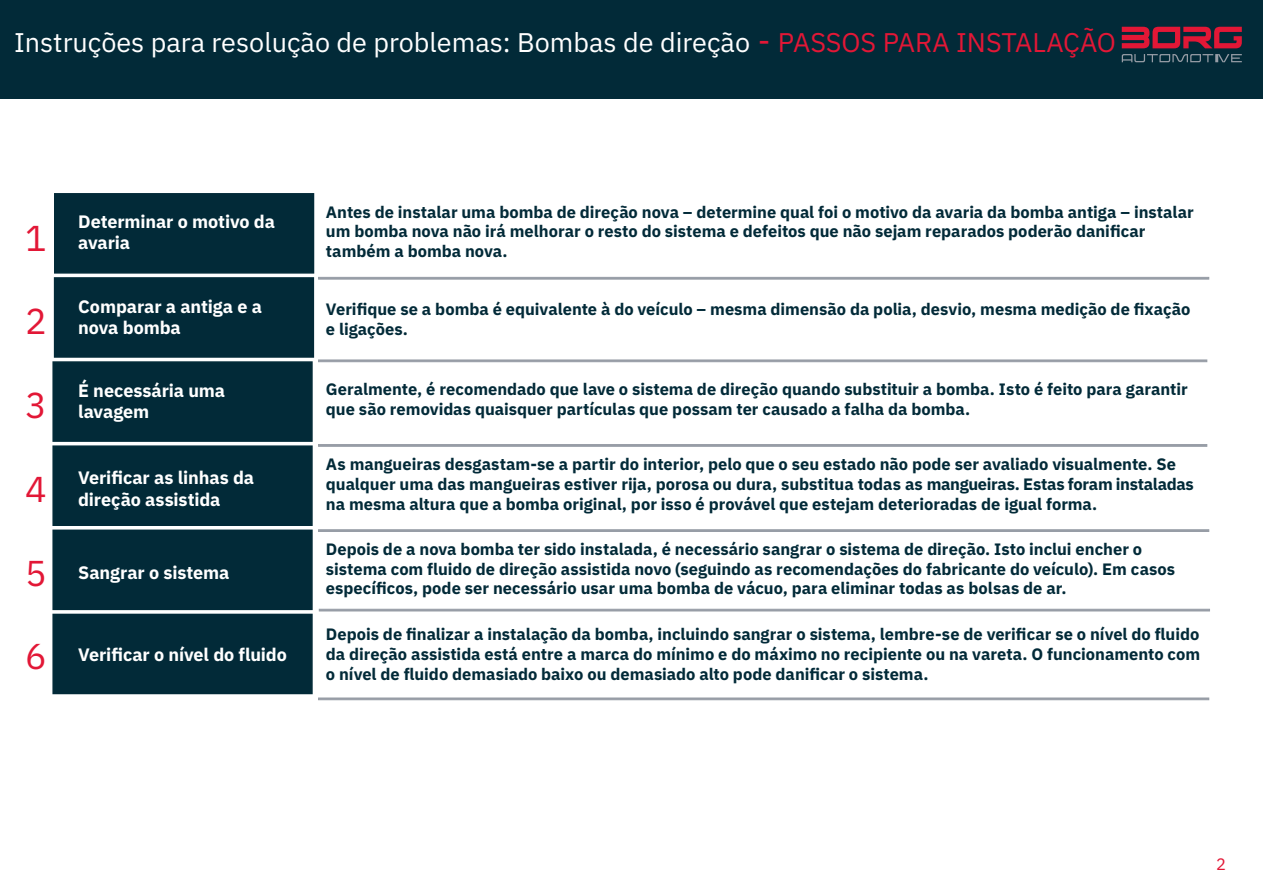
<style>
.page{position:relative;width:1263px;height:893px;background:#fff}
.page>*{position:absolute;margin:0;border:0;box-sizing:border-box;transform-origin:0 0}
.t1{font:36px "IBM Plex Sans";color:#e21736}
.t2{font:27px "IBM Plex Sans";color:#fff}
.t3{font:700 18px/21.6px "IBM Plex Sans";letter-spacing:-.005em;color:#fff}
.t4{font:700 16.5px/19.8px "IBM Plex Sans";color:#022a38}
.t5{font:16.5px "IBM Plex Sans";color:#e21736}
.s1{font-size:31.95px;color:#e21736}
.s2{color:#e21736}
</style>
<div class="page">
<div style="left:0;top:0;width:1263px;height:99px;background:#022a38"></div>
<svg style="left:1122px;top:54px;width:120px;height:8px"></svg>
<svg style="left:1122px;top:27px;width:120px;height:21px"></svg>
<div style="left:54px;top:193px;width:260px;height:81px;background:#022a38;border:2px solid #022a38"></div>
<div style="left:54px;top:277px;width:260px;height:81px;background:#022a38;border:2px solid #022a38"></div>
<div style="left:52px;top:361px;width:261px;height:81px;background:#022a38;border:2px solid #022a38"></div>
<div style="left:52px;top:445px;width:261px;height:81px;background:#022a38;border:2px solid #022a38"></div>
<div style="left:52px;top:530px;width:261px;height:80px;background:#022a38"></div>
<div style="left:52px;top:614px;width:261px;height:80px;background:#022a38"></div>
<hr style="left:318px;top:277px;width:891px;height:2px;background:#979da6">
<hr style="left:318px;top:360px;width:889px;height:2px;background:#979da6">
<hr style="left:318px;top:444px;width:889px;height:2px;background:#979da6">
<hr style="left:318px;top:698px;width:891px;height:2px;background:#979da6">
<hr style="left:318px;top:530px;width:891px;height:2px;background:#979da6">
<hr style="left:319px;top:609px;width:891px;height:2px;background:#979da6">
<p class="t2" style="left:14px;top:21px;width:1103px">Instruções para resolução de problemas: Bombas de direção <span class="s1">-</span> <span class="s2">PASSOS PARA INSTALAÇÃO</span></p>
<p class="t1" style="left:25px;top:210px;width:23px">1</p>
<p class="t1" style="left:25px;top:294px;width:23px">2</p>
<p class="t1" style="left:25px;top:378px;width:23px">3</p>
<p class="t1" style="left:25px;top:462px;width:23px">4</p>
<p class="t1" style="left:25px;top:545px;width:23px">5</p>
<p class="t1" style="left:25px;top:629px;width:23px">6</p>
<p class="t3" style="left:78px;top:209px;width:198px">Determinar o motivo da avaria</p>
<p class="t3" style="left:78px;top:294px;width:185px">Comparar a antiga e a nova bomba</p>
<p class="t3" style="left:78px;top:378px;width:149px">É necessária uma lavagem</p>
<p class="t3" style="left:78px;top:465px;width:178px">Verificar as linhas da direção assistida</p>
<p class="t3" style="left:78px;top:560px;width:153px">Sangrar o sistema</p>
<p class="t3" style="left:78px;top:642px;width:210px">Verificar o nível do fluido</p>
<p class="t4" style="left:326px;top:201px;width:869px">Antes de instalar uma bomba de direção nova – determine qual foi o motivo da avaria da bomba antiga – instalar um bomba nova não irá melhorar o resto do sistema e defeitos que não sejam reparados poderão danificar também a bomba nova.</p>
<p class="t4" style="left:326px;top:298px;width:866px">Verifique se a bomba é equivalente à do veículo – mesma dimensão da polia, desvio, mesma medição de fixação e ligações.</p>
<p class="t4" style="left:326px;top:378px;width:863px">Geralmente, é recomendado que lave o sistema de direção quando substituir a bomba. Isto é feito para garantir que são removidas quaisquer partículas que possam ter causado a falha da bomba.</p>
<p class="t4" style="left:326px;top:453px;width:869px">As mangueiras desgastam-se a partir do interior, pelo que o seu estado não pode ser avaliado visualmente. Se qualquer uma das mangueiras estiver rija, porosa ou dura, substitua todas as mangueiras. Estas foram instaladas na mesma altura que a bomba original, por isso é provável que estejam deterioradas de igual forma.</p>
<p class="t4" style="left:326px;top:538px;width:851px">Depois de a nova bomba ter sido instalada, é necessário sangrar o sistema de direção. Isto inclui encher o sistema com fluido de direção assistida novo (seguindo as recomendações do fabricante do veículo). Em casos específicos, pode ser necessário usar uma bomba de vácuo, para eliminar todas as bolsas de ar.</p>
<p class="t4" style="left:326px;top:623px;width:876px;text-align:justify">Depois de finalizar a instalação da bomba, incluindo sangrar o sistema, lembre-se de verificar se o nível do fluido da direção assistida está entre a marca do mínimo e do máximo no recipiente ou na vareta. O funcionamento com o nível de fluido demasiado baixo ou demasiado alto pode danificar o sistema.</p>
<p class="t5" style="left:1216px;top:851px;width:11px">2</p>
</div>
